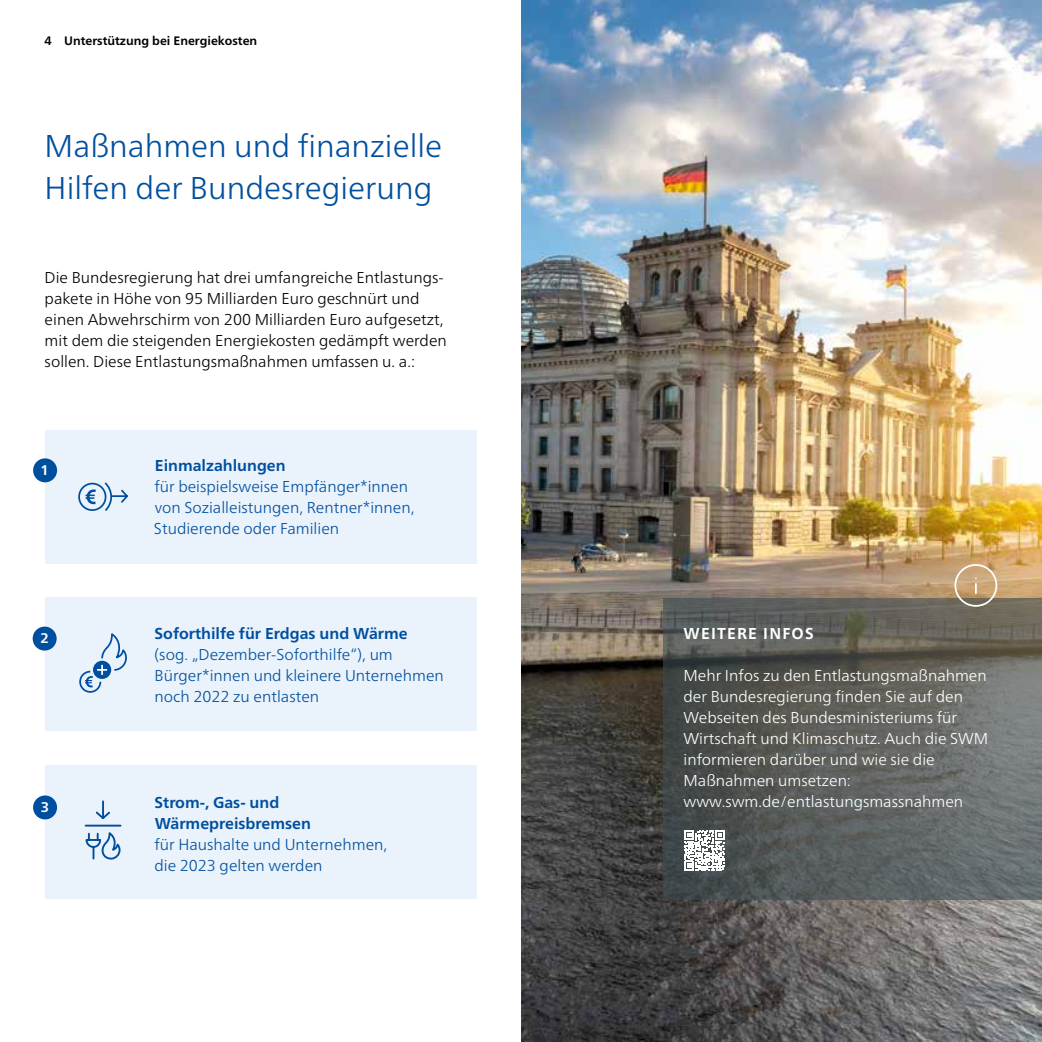
<style>
.page{position:relative;width:1042px;height:1042px;background:#fff}
.page>*{position:absolute;margin:0;border:0;box-sizing:border-box;transform-origin:0 0}
.t1{font:300 31.5px/42px "Frutiger Neue LT Pro";color:#004f9f}
.t2{font:300 15.75px/21px "Frutiger Neue LT Pro";color:#000}
.t3{font:300 15.75px/21px "Frutiger Neue LT Pro";color:#004f9f}
.t4{font:300 15.75px/21px "Frutiger Neue LT Pro";color:#fff}
.t5{font:700 15.75px/21px "Frutiger Neue LT Pro";color:#004f9f}
.t6{font:700 15.75px "Frutiger Neue LT Pro";letter-spacing:.075em;color:#fff}
.t7{font:700 14px "Frutiger Neue LT Pro";color:#fff}
.t8{font:700 12.25px "Frutiger Neue LT Pro";color:#000}
</style>
<div class="page">
<img style="left:521px;top:0;width:521px;height:1042px">
<div style="left:45px;top:430px;width:431px;height:134px;background:#eaf2fb"></div>
<div style="left:33px;top:458px;width:24px;height:24px;background:#004f9f;border-radius:50%"></div>
<div style="left:45px;top:597px;width:431px;height:134px;background:#eaf2fb"></div>
<div style="left:33px;top:626px;width:24px;height:24px;background:#004f9f;border-radius:50%"></div>
<div style="left:45px;top:765px;width:431px;height:134px;background:#eaf2fb"></div>
<div style="left:33px;top:795px;width:24px;height:24px;background:#004f9f;border-radius:50%"></div>
<svg style="left:85px;top:832px;width:35px;height:28px"></svg>
<svg style="left:95px;top:800px;width:15px;height:19px"></svg>
<hr style="left:86px;top:824px;width:35px;height:2px;background:#004f9f">
<svg style="left:79px;top:634px;width:48px;height:59px"></svg>
<div style="left:78px;top:483px;width:28px;height:28px;border:2px solid #004f9f;border-radius:50%"></div>
<svg style="left:85px;top:489px;width:11px;height:15px"></svg>
<svg style="left:103px;top:482px;width:25px;height:29px"></svg>
<svg style="left:663px;top:598px;width:379px;height:301px;background:#5d605d"></svg>
<svg style="left:684px;top:830px;width:41px;height:40px"></svg>
<div style="left:954px;top:564px;width:43px;height:43px;border:2px solid #fff;border-radius:50%"></div>
<svg style="left:975px;top:578px;width:2px;height:15px"></svg>
<p class="t8" style="left:45px;top:33px;width:214px">4 Unterstützung bei Energiekosten</p>
<h1 class="t1" style="left:45px;top:125px;width:399px">Maßnahmen und finanzielle<br>Hilfen der Bundesregierung</h1>
<p class="t2" style="left:45px;top:267px;width:404px">Die Bundesregierung hat drei umfangreiche Entlastungs&shy;pakete in Höhe von 95 Milliarden Euro geschnürt und einen Abwehrschirm von 200 Milliarden Euro aufgesetzt, mit dem die steigenden Energiekosten gedämpft werden sollen. Diese Entlastungsmaßnahmen umfassen u. a.:</p>
<p class="t7" style="left:41px;top:462px;width:10px">1</p>
<p class="t7" style="left:40px;top:630px;width:10px">2</p>
<p class="t7" style="left:41px;top:799px;width:10px">3</p>
<p class="t5" style="left:155px;top:454px;width:132px">Einmalzahlungen</p>
<p class="t3" style="left:154px;top:475px;width:262px">für beispielsweise Empfänger*innen von Sozialleistungen, Rentner*innen,<br>Studierende oder Familien</p>
<p class="t5" style="left:155px;top:623px;width:255px">Soforthilfe für Erdgas und Wärme</p>
<p class="t3" style="left:154px;top:643px;width:291px">(sog. „Dezember-Soforthilfe“), um<br>Bürger*innen und kleinere Unternehmen noch 2022 zu entlasten</p>
<p class="t5" style="left:155px;top:791px;width:158px">Strom-, Gas- und<br>Wärmepreisbremsen</p>
<p class="t3" style="left:154px;top:833px;width:234px">für Haushalte und Unternehmen, die 2023 gelten werden</p>
<p class="t6" style="left:683px;top:624px;width:132px">WEITERE INFOS</p>
<p class="t4" style="left:683px;top:665px;width:306px">Mehr Infos zu den Entlastungsmaßnahmen der Bundesregierung finden Sie auf den Webseiten des Bundesministeriums für Wirtschaft und Klimaschutz. Auch die SWM informieren darüber und wie sie die Maßnahmen umsetzen: www.swm.de/entlastungsmassnahmen</p>
</div>
